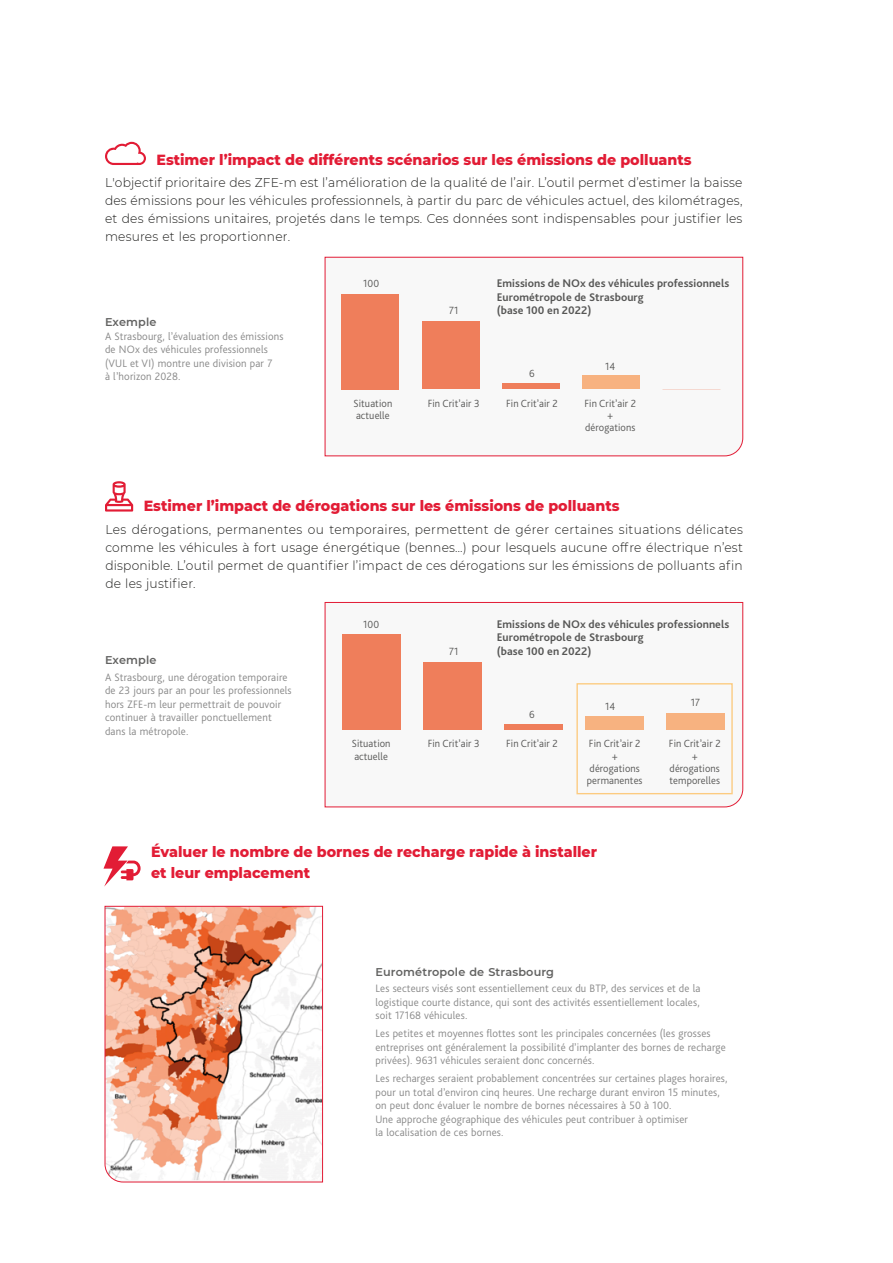
<style>
.page{position:relative;width:893px;height:1263px;background:#fff}
.page>*{position:absolute;margin:0;border:0;box-sizing:border-box;transform-origin:0 0}
._11_DDPP_H2{font:800 15px/21px "Montserrat";color:#e21c35;scale:.95 1}
.RIPPLE_Normal{font:300 12.75px/18px "Montserrat";letter-spacing:.015em;color:#1d1d1b;text-align:justify;scale:.96 1}
.t1{font:700 11.55px/13.6px "Bliss Pro";letter-spacing:.005em;color:#575756}
.Tech_graph{font:300 11.25px/13.5px "Bliss Pro";letter-spacing:.015em;color:#878787;scale:.96 1}
.Tech_graph-2{font:600 11.25px "Montserrat";letter-spacing:.015em;color:#626261}
.t2{font:300 10.95px/12.3px "Bliss Pro";letter-spacing:.01em;color:#575756;text-align:center;scale:.96 1}
.s1{font-family:"Montserrat";font-weight:600;color:#626261}
</style>
<div class="page">
<svg style="left:105px;top:906px;width:218px;height:276px"></svg>
<svg style="left:325px;top:257px;width:418px;height:199px"></svg>
<svg style="left:325px;top:602px;width:418px;height:205px"></svg>
<svg style="left:105px;top:142px;width:41px;height:23px"></svg>
<svg style="left:105px;top:481px;width:28px;height:31px"></svg>
<svg style="left:103px;top:846px;width:38px;height:40px"></svg>
<p class="_11_DDPP_H2" style="left:156px;top:148px;width:565px">Estimer l’impact de différents scénarios sur les émissions de polluants</p>
<p class="RIPPLE_Normal" style="left:105px;top:173px;width:665px">L'objectif prioritaire des ZFE-m est l’amélioration de la qualité de l’air. L’outil permet d’estimer la baisse des émissions pour les véhicules professionnels, à partir du parc de véhicules actuel, des kilométrages, et des émissions unitaires, projetés dans le temps. Ces données sont indispensables pour justifier les mesures et les proportionner.</p>
<p class="Tech_graph" style="left:105px;top:316px;width:188px"><span class="s1">Exemple<br></span>A Strasbourg, l’évaluation des émissions de NOx des véhicules professionnels (VUL et VI) montre une division par 7<br>à l’horizon 2028.</p>
<p class="t2" style="left:363px;top:277px;width:18px">100</p>
<p class="t2" style="left:449px;top:304px;width:11px">71</p>
<p class="t1" style="left:497px;top:276px;width:234px">Emissions de NOx des véhicules professionnels<br>Eurométropole de Strasbourg<br>(base 100 en 2022)</p>
<p class="t2" style="left:529px;top:367px;width:7px">6</p>
<p class="t2" style="left:605px;top:360px;width:12px">14</p>
<p class="t2" style="left:353px;top:397px;width:42px;text-align:left">Situation actuelle</p>
<p class="t2" style="left:428px;top:397px;width:56px">Fin Crit’air 3</p>
<p class="t2" style="left:506px;top:397px;width:55px">Fin Crit’air 2</p>
<p class="t2" style="left:584px;top:397px;width:55px">Fin Crit’air 2 + dérogations</p>
<p class="_11_DDPP_H2" style="left:144px;top:494px;width:502px">Estimer l’impact de dérogations sur les émissions de polluants</p>
<p class="RIPPLE_Normal" style="left:105px;top:520px;width:666px">Les dérogations, permanentes ou temporaires, permettent de gérer certaines situations délicates comme les véhicules à fort usage énergétique (bennes…) pour lesquels aucune offre électrique n’est disponible. L’outil permet de quantifier l’impact de ces dérogations sur les émissions de polluants afin de les justifier.</p>
<p class="Tech_graph-2" style="left:105px;top:652px;width:53px">Exemple</p>
<p class="Tech_graph" style="left:105px;top:670px;width:196px">A Strasbourg, une dérogation temporaire de 23 jours par an pour les professionnels hors ZFE-m leur permettrait de pouvoir continuer à travailler ponctuellement dans la métropole.</p>
<p class="t2" style="left:363px;top:618px;width:18px">100</p>
<p class="t2" style="left:449px;top:645px;width:11px">71</p>
<p class="t1" style="left:497px;top:617px;width:234px">Emissions de NOx des véhicules professionnels<br>Eurométropole de Strasbourg<br>(base 100 en 2022)</p>
<p class="t2" style="left:529px;top:708px;width:7px">6</p>
<p class="t2" style="left:605px;top:700px;width:12px">14</p>
<p class="t2" style="left:691px;top:696px;width:11px">17</p>
<p class="t2" style="left:352px;top:737px;width:42px;text-align:left">Situation actuelle</p>
<p class="t2" style="left:428px;top:737px;width:56px">Fin Crit’air 3</p>
<p class="t2" style="left:506px;top:737px;width:55px">Fin Crit’air 2</p>
<p class="t2" style="left:587px;top:737px;width:59px">Fin Crit’air 2 + dérogations permanentes</p>
<p class="t2" style="left:669px;top:737px;width:55px">Fin Crit’air 2 + dérogations temporelles</p>
<p class="_11_DDPP_H2" style="left:151px;top:841px;width:471px">Évaluer le nombre de bornes de recharge rapide à installer et leur emplacement</p>
<p class="Tech_graph-2" style="left:375px;top:963px;width:180px">Eurométropole de Strasbourg</p>
<p class="Tech_graph" style="left:375px;top:981px;width:340px;text-align:justify">Les secteurs visés sont essentiellement ceux du BTP, des services et de la logistique courte distance, qui sont des activités essentiellement locales, soit 17168 véhicules.</p>
<p class="Tech_graph" style="left:375px;top:1026px;width:366px">Les petites et moyennes flottes sont les principales concernées (les grosses entreprises ont généralement la possibilité d’implanter des bornes de recharge privées). 9631 véhicules seraient donc concernés.</p>
<p class="Tech_graph" style="left:375px;top:1071px;width:368px">Les recharges seraient probablement concentrées sur certaines plages horaires, pour un total d’environ cinq heures. Une recharge durant environ 15 minutes, on peut donc évaluer le nombre de bornes nécessaires à 50 à 100.<br>Une approche géographique des véhicules peut contribuer à optimiser<br>la localisation de ces bornes.</p>
</div>
